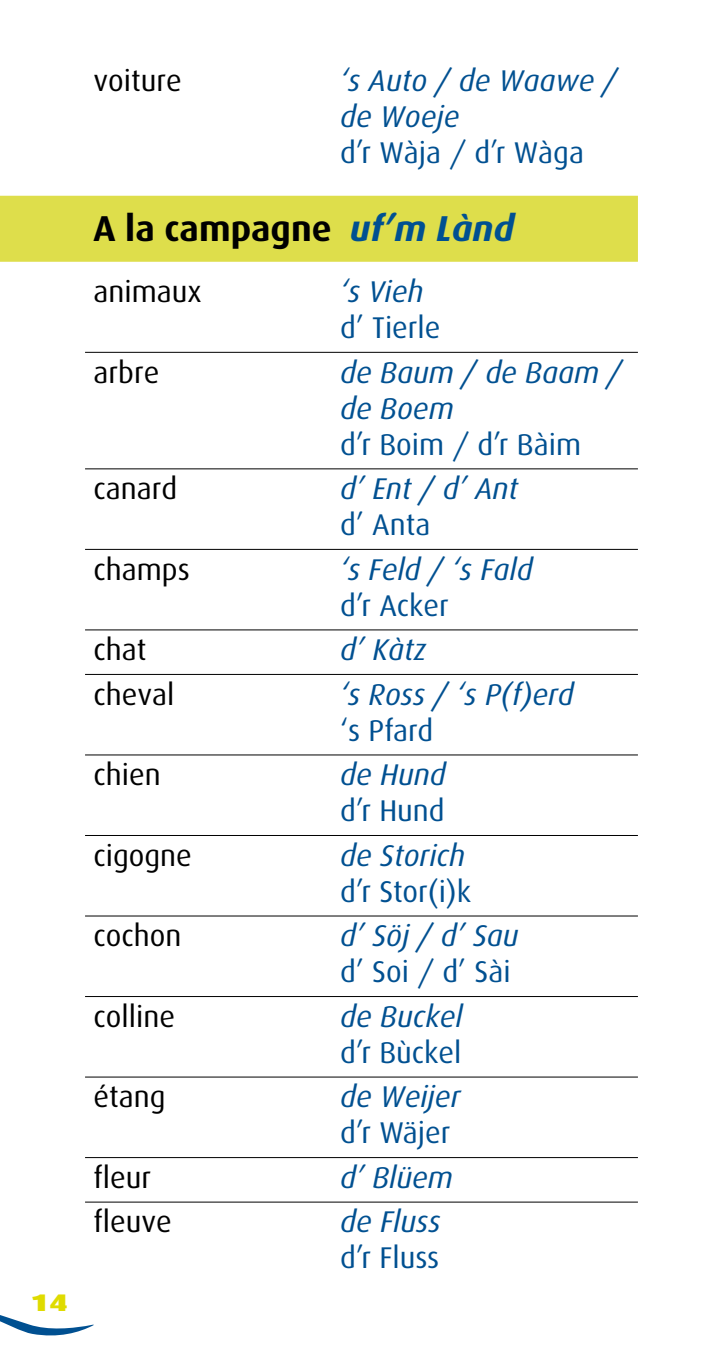
<style>
.page{position:relative;width:723px;height:1361px;background:#fff}
.page>*{position:absolute;margin:0;border:0;box-sizing:border-box;transform-origin:0 0}
.t1{font:700 36px "Dax";color:#000}
.t2{font:italic 30px/36px "Dax";color:#005091}
.t3{font:30px "Dax";color:#005091}
.t4{font:30px "Dax";color:#000}
.t5{font:900 24px "Dax";color:#dfdb00;scale:1.3 1}
.s1{font-style:italic;color:#005091}
</style>
<div class="page">
<svg style="left:0;top:1315px;width:94px;height:21px"></svg>
<div style="left:0;top:196px;width:638px;height:66px;background:#dede4b"></div>
<hr style="left:85px;top:352px;width:553px;height:1px;background:#000">
<hr style="left:85px;top:468px;width:553px;height:1px;background:#000">
<hr style="left:85px;top:549px;width:553px;height:1px;background:#000">
<hr style="left:85px;top:629px;width:553px;height:1px;background:#000">
<hr style="left:85px;top:674px;width:553px;height:1px;background:#000">
<hr style="left:85px;top:754px;width:553px;height:1px;background:#000">
<hr style="left:85px;top:835px;width:553px;height:1px;background:#000">
<hr style="left:85px;top:915px;width:553px;height:1px;background:#000">
<hr style="left:85px;top:996px;width:553px;height:1px;background:#000">
<hr style="left:85px;top:1076px;width:553px;height:1px;background:#000">
<hr style="left:85px;top:1157px;width:553px;height:1px;background:#000">
<hr style="left:85px;top:1201px;width:553px;height:1px;background:#000">
<p class="t5" style="left:31px;top:1289px;width:30px">14</p>
<p class="t4" style="left:94px;top:64px;width:90px">voiture</p>
<p class="t2" style="left:340px;top:63px;width:279px">‘s Auto / de Waawe / de Woeje</p>
<p class="t3" style="left:340px;top:136px;width:245px">d’r Wàja / d’r Wàga</p>
<p class="t1" style="left:94px;top:208px;width:422px">A la campagne <span class="s1">uf’m Lànd</span></p>
<p class="t4" style="left:94px;top:275px;width:110px">animaux</p>
<p class="t2" style="left:340px;top:274px;width:85px">‘s Vieh</p>
<p class="t3" style="left:340px;top:311px;width:102px">d’ Tierle</p>
<p class="t4" style="left:94px;top:355px;width:67px">arbre</p>
<p class="t2" style="left:340px;top:354px;width:284px">de Baum / de Baam / de Boem</p>
<p class="t3" style="left:340px;top:427px;width:242px">d’r Boim / d’r Bàim</p>
<p class="t4" style="left:94px;top:472px;width:85px">canard</p>
<p class="t2" style="left:340px;top:471px;width:180px">d’ Ent / d’ Ant</p>
<p class="t3" style="left:340px;top:508px;width:92px">d’ Anta</p>
<p class="t4" style="left:94px;top:552px;width:98px">champs</p>
<p class="t2" style="left:340px;top:551px;width:194px">‘s Feld / ‘s Fald</p>
<p class="t3" style="left:340px;top:588px;width:110px">d’r Acker</p>
<p class="t4" style="left:94px;top:633px;width:54px">chat</p>
<p class="t2" style="left:340px;top:632px;width:88px">d’ Kàtz</p>
<p class="t4" style="left:94px;top:677px;width:82px">cheval</p>
<p class="t2" style="left:340px;top:676px;width:235px">‘s Ross / ‘s P(f)erd</p>
<p class="t3" style="left:340px;top:713px;width:95px">‘s Pfard</p>
<p class="t4" style="left:94px;top:758px;width:69px">chien</p>
<p class="t2" style="left:340px;top:757px;width:107px">de Hund</p>
<p class="t3" style="left:340px;top:794px;width:106px">d’r Hund</p>
<p class="t4" style="left:94px;top:838px;width:100px">cigogne</p>
<p class="t2" style="left:340px;top:837px;width:126px">de Storich</p>
<p class="t3" style="left:340px;top:874px;width:132px">d’r Stor(i)k</p>
<p class="t4" style="left:94px;top:919px;width:89px">cochon</p>
<p class="t2" style="left:340px;top:918px;width:180px">d’ Söj / d’ Sau</p>
<p class="t3" style="left:340px;top:955px;width:172px">d’ Soi / d’ Sài</p>
<p class="t4" style="left:94px;top:999px;width:83px">colline</p>
<p class="t2" style="left:340px;top:998px;width:124px">de Buckel</p>
<p class="t3" style="left:340px;top:1035px;width:123px">d’r Bùckel</p>
<p class="t4" style="left:94px;top:1080px;width:74px">étang</p>
<p class="t2" style="left:340px;top:1079px;width:122px">de Weijer</p>
<p class="t3" style="left:340px;top:1116px;width:112px">d’r Wäjer</p>
<p class="t4" style="left:94px;top:1160px;width:59px">fleur</p>
<p class="t2" style="left:340px;top:1159px;width:114px">d’ Blüem</p>
<p class="t4" style="left:94px;top:1205px;width:80px">fleuve</p>
<p class="t2" style="left:340px;top:1204px;width:102px">de Fluss</p>
<p class="t3" style="left:340px;top:1241px;width:101px">d’r Fluss</p>
</div>
